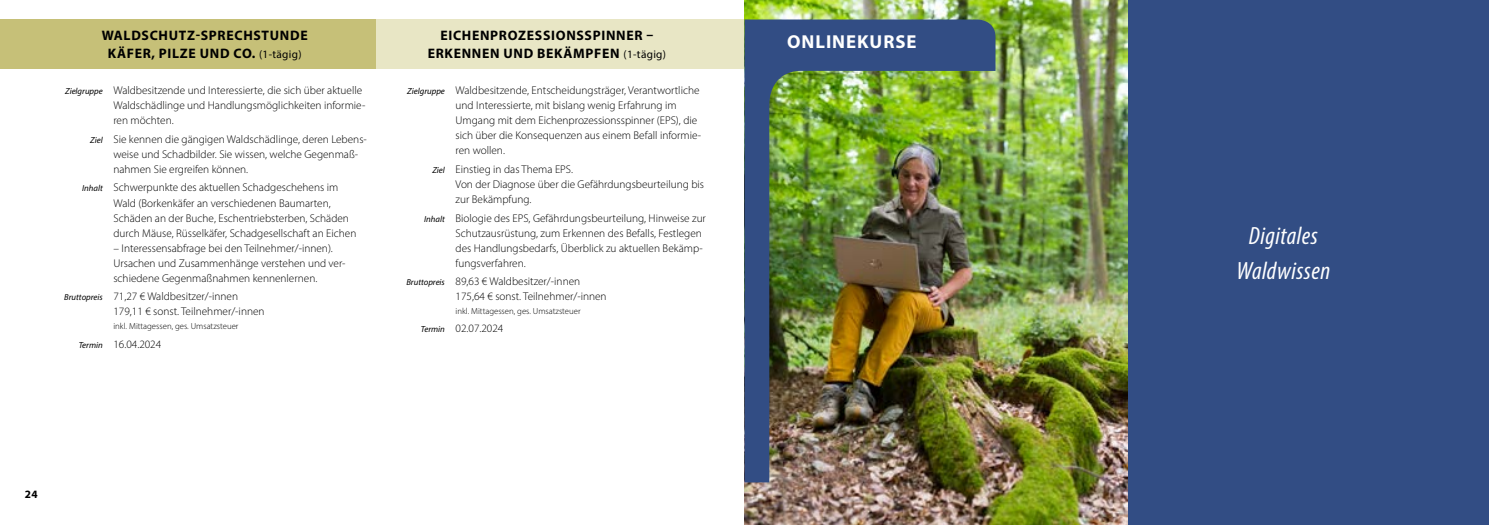
<style>
.page{position:relative;width:1489px;height:525px;background:#fff}
.page>*{position:absolute;margin:0;border:0;box-sizing:border-box;transform-origin:0 0}
.t1{font:italic condensed 25px/35px "Myriad Pro";letter-spacing:.02em;color:#fff;text-align:center}
.t2{font:700 18.75px "Myriad Pro";letter-spacing:.05em;color:#fff}
.t3{font:700 13.75px/17.5px "Myriad Pro";letter-spacing:.05em;color:#000;text-align:center}
.t4{font:300 11.25px/15px "Myriad Pro";color:#000}
.t5{font:700 11.25px "Myriad Pro";color:#000}
.t6{font:300 8.75px "Myriad Pro";color:#000}
.s1{font-weight:400;font-size:11.25px}
.s2{font-weight:400;font-style:italic;font-size:8.75px}
</style>
<div class="page">
<div style="left:358px;top:19px;width:386px;height:50px;background:#e8e6c5"></div>
<div style="left:0;top:19px;width:376px;height:50px;background:#c6c078"></div>
<div style="left:1113px;top:0;width:375px;height:524px;background:#324d84"></div>
<img style="left:744px;top:0;width:383px;height:524px">
<img style="left:744px;top:19px;width:251px;height:463px">
<p class="t3" style="left:102px;top:27px;width:207px">WALDSCHUTZ-SPRECHSTUNDE<br>KÄFER, PILZE UND CO. <span class="s1">(1-tägig)</span></p>
<p class="t4" style="left:113px;top:83px;width:253px;text-indent:-48px"><span class="s2">Zielgruppe</span> Waldbesitzende und Interessierte, die sich über aktuelle<br>Waldschädlinge und Handlungsmöglichkeiten informie&shy;ren möchten.</p>
<p class="t4" style="left:113px;top:131px;width:255px;text-indent:-23px"><span class="s2">Ziel</span> Sie kennen die gängigen Waldschädlinge, deren Lebens&shy;weise und Schadbilder. Sie wissen, welche Gegenmaß&shy;nahmen Sie ergreifen können.</p>
<p class="t4" style="left:113px;top:180px;width:244px;text-indent:-31px"><span class="s2">Inhalt</span> Schwerpunkte des aktuellen Schadgeschehens im Wald (Borkenkäfer an verschiedenen Baumarten, Schäden an der Buche, Eschentriebsterben, Schäden durch Mäuse, Rüsselkäfer, Schadgesellschaft an Eichen</p>
<p class="t4" style="left:113px;top:240px;width:234px">– Interessensabfrage bei den Teilnehmer/-innen).<br>Ursachen und Zusammenhänge verstehen und ver&shy;schiedene Gegenmaßnahmen kennenlernen.</p>
<p class="t4" style="left:113px;top:288px;width:153px;text-indent:-49px"><span class="s2">Bruttopreis</span> 71,27 € Waldbesitzer/-innen<br>179,11 € sonst. Teilnehmer/-innen</p>
<p class="t6" style="left:113px;top:320px;width:127px">inkl. Mittagessen, ges. Umsatzsteuer</p>
<p class="t4" style="left:79px;top:336px;width:84px"><span class="s2">Termin</span> 16.04.2024</p>
<p class="t3" style="left:427px;top:27px;width:240px">EICHENPROZESSIONSSPINNER –<br>ERKENNEN UND BEKÄMPFEN <span class="s1">(1-tägig)</span></p>
<p class="t4" style="left:455px;top:83px;width:247px;text-indent:-48px"><span class="s2">Zielgruppe</span> Waldbesitzende, Entscheidungsträger, Verantwortliche und Interessierte, mit bislang wenig Erfahrung im Umgang mit dem Eichenprozessionsspinner (EPS), die sich über die Konsequenzen aus einem Befall informie&shy;ren wollen.</p>
<p class="t4" style="left:455px;top:161px;width:250px;text-indent:-23px"><span class="s2">Ziel</span> Einstieg in das Thema EPS.<br>Von der Diagnose über die Gefährdungsbeurteilung bis zur Bekämpfung.</p>
<p class="t4" style="left:455px;top:210px;width:252px;text-indent:-31px"><span class="s2">Inhalt</span> Biologie des EPS, Gefährdungsbeurteilung, Hinweise zur Schutzausrüstung, zum Erkennen des Befalls, Festlegen des Handlungsbedarfs, Überblick zu aktuellen Bekämp&shy;fungsverfahren.</p>
<p class="t4" style="left:455px;top:273px;width:153px;text-indent:-49px"><span class="s2">Bruttopreis</span> 89,63 € Waldbesitzer/-innen<br>175,64 € sonst. Teilnehmer/-innen</p>
<p class="t6" style="left:455px;top:305px;width:127px">inkl. Mittagessen, ges. Umsatzsteuer</p>
<p class="t4" style="left:421px;top:321px;width:84px"><span class="s2">Termin</span> 02.07.2024</p>
<p class="t5" style="left:25px;top:486px;width:14px">24</p>
<h2 class="t2" style="left:787px;top:29px;width:131px">ONLINEKURSE</h2>
<h1 class="t1" style="left:1236px;top:218px;width:95px">Digitales<br>Waldwissen</h1>
</div>
